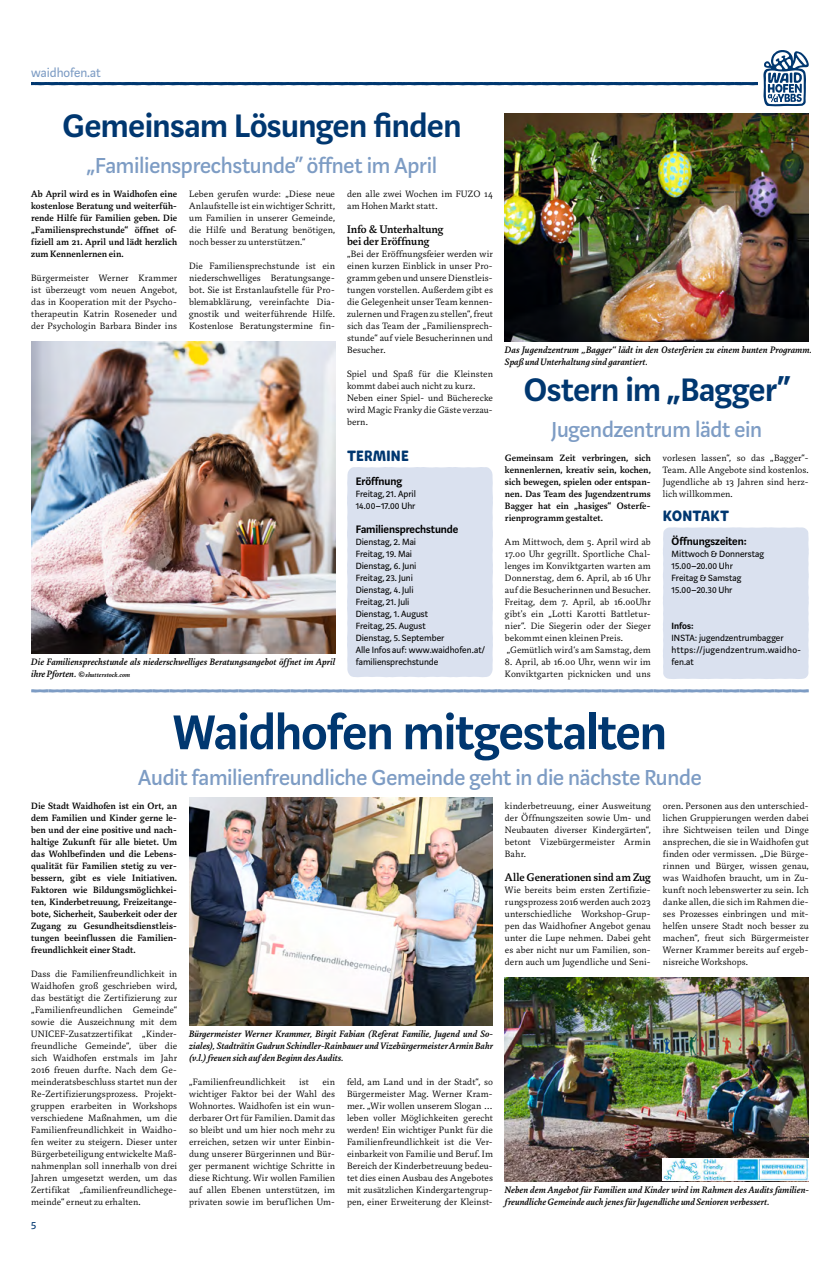
<style>
.page{position:relative;width:840px;height:1273px;background:#fff}
.page>*{position:absolute;margin:0;border:0;box-sizing:border-box;transform-origin:0 0}
.t1{font:600 54px "Marat Sans";letter-spacing:-.02em;color:#003770}
.t2{font:600 36px "Marat Sans";letter-spacing:-.01em;color:#003770}
.t3{font:500 24px "Marat Sans";letter-spacing:-.01em;color:#7d9cc4}
.t4{font:16px "Andri";letter-spacing:.005em;color:#003770}
.t5{font:14px "Marat Sans";color:#7d9cc4}
.t6{font:500 12px/12px "Marat";letter-spacing:-.005em;color:#000}
.t7{font:600 12px "Marat Sans";letter-spacing:-.005em;color:#000}
.t8{font:12px "Marat Sans";color:#003770}
.t9{font:italic 500 10.1px "Marat";letter-spacing:.01em;color:#000}
.t10{font:300 10px/12px "Marat";letter-spacing:.01em;color:#000;text-align:justify}
.t11{font:500 10px/12px "Marat";letter-spacing:.01em;color:#000;text-align:justify}
.t12{font:italic 500 10px/12px "Marat";letter-spacing:.01em;color:#000;text-align:justify}
.t13{font:10px/12px "Marat Sans";color:#000}
.t14{font:600 10px "Marat Sans";color:#000}
.t15{font:italic 500 7px "Marat";letter-spacing:.015em;color:#000}
.s1{font-size:10px}
</style>
<div class="page">
<svg style="left:31px;top:82px;width:726px;height:3px;background:#033971"></svg>
<img style="left:189px;top:797px;width:303px;height:228px">
<img style="left:504px;top:977px;width:304px;height:204px">
<svg style="left:31px;top:689px;width:777px;height:4px;background:#9eb5d3"></svg>
<img style="left:504px;top:113px;width:304px;height:228px">
<img style="left:31px;top:341px;width:304px;height:312px">
<div style="left:347px;top:467px;width:145px;height:210px;background:#dae1ef"></div>
<div style="left:663px;top:527px;width:145px;height:152px;background:#dae1ef"></div>
<svg style="left:763px;top:50px;width:45px;height:56px"></svg>
<img style="left:662px;top:1158px;width:146px;height:22px">
<h3 class="t5" style="left:31px;top:65px;width:71px">waidhofen.at</h3>
<h2 class="t2" style="left:63px;top:107px;width:400px">Gemeinsam Lösungen finden</h2>
<h3 class="t3" style="left:87px;top:153px;width:351px">„Familiensprechstunde“ öffnet im April</h3>
<p class="t11" style="left:31px;top:188px;width:147px">Ab April wird es in Waidhofen eine kostenlose Beratung und weiterfüh&shy;rende Hilfe für Familien geben. Die „Familiensprechstunde“ öffnet of&shy;fiziell am 21. April und lädt herzlich zum Kennenlernen ein.</p>
<p class="t10" style="left:31px;top:272px;width:147px">Bürgermeister Werner Krammer ist überzeugt vom neuen Angebot, das in Kooperation mit der Psycho&shy;therapeutin Katrin Roseneder und der Psychologin Barbara Binder ins</p>
<p class="t10" style="left:189px;top:188px;width:147px">Leben gerufen wurde: „Diese neue Anlaufstelle ist ein wichtiger Schritt, um Familien in unserer Gemeinde, die Hilfe und Beratung benötigen, noch besser zu unterstützen.“</p>
<p class="t10" style="left:189px;top:260px;width:147px">Die Familiensprechstunde ist ein niederschwelliges Beratungsange&shy;bot. Sie ist Erstanlaufstelle für Pro&shy;blemabklärung, vereinfachte Dia&shy;gnostik und weiterführende Hilfe.<br>Kostenlose Beratungstermine fin-</p>
<p class="t10" style="left:347px;top:188px;width:147px">den alle zwei Wochen im FUZO 14 am Hohen Markt statt.</p>
<p class="t6" style="left:347px;top:224px;width:98px">Info &amp; Unterhaltung bei der Eröffnung</p>
<p class="t10" style="left:347px;top:248px;width:147px">„Bei der Eröffnungsfeier werden wir einen kurzen Einblick in unser Pro&shy;gramm geben und unsere Dienstleis&shy;tungen vorstellen. Außerdem gibt es die Gelegenheit unser Team kennen&shy;zulernen und Fragen zu stellen“, freut sich das Team der „Familiensprech&shy;stunde“ auf viele Besucherinnen und Besucher.</p>
<p class="t10" style="left:347px;top:368px;width:147px;text-align:left">Spiel und Spaß für die Kleinsten kommt dabei auch nicht zu kurz.<br>Neben einer Spiel- und Bücherecke wird Magic Franky die Gäste verzau&shy;bern.</p>
<p class="t9" style="left:504px;top:344px;width:308px">Das Jugendzentrum „Bagger“ lädt in den Osterferien zu einem bunten Programm.</p>
<p class="t12" style="left:504px;top:356px;width:144px">Spaß und Unterhaltung sind garantiert.</p>
<h2 class="t2" style="left:523px;top:371px;width:267px">Ostern im „Bagger“</h2>
<h3 class="t3" style="left:551px;top:417px;width:212px">Jugendzentrum lädt ein</h3>
<h3 class="t4" style="left:347px;top:448px;width:63px">TERMINE</h3>
<p class="t10" style="left:662px;top:452px;width:147px">vorlesen lassen“, so das „Bagger“- Team. Alle Angebote sind kostenlos.<br>Jugendliche ab 13 Jahren sind herz&shy;lich willkommen.</p>
<p class="t11" style="left:504px;top:452px;width:147px">Gemeinsam Zeit verbringen, sich kennenlernen, kreativ sein, kochen, sich bewegen, spielen oder entspan&shy;nen. Das Team des Jugendzentrums Bagger hat ein „hasiges“ Osterfe&shy;rienprogramm gestaltet.</p>
<p class="t10" style="left:504px;top:536px;width:147px;text-align:left">Am Mittwoch, dem 5. April wird ab 17.00 Uhr gegrillt. Sportliche Chal&shy;lenges im Konviktgarten warten am Donnerstag, dem 6. April, ab 16 Uhr auf die Besucherinnen und Besucher.<br>Freitag, dem 7. April, ab 16.00Uhr gibt’s ein „Lotti Karotti Battletur&shy;nier“. Die Siegerin oder der Sieger bekommt einen kleinen Preis. „Gemütlich wird‘s am Samstag, dem</p>
<p class="t10" style="left:504px;top:656px;width:147px">8. April, ab 16.00 Uhr, wenn wir im<br>Konviktgarten picknicken und uns</p>
<p class="t7" style="left:355px;top:475px;width:48px">Eröffnung</p>
<p class="t13" style="left:355px;top:488px;width:62px">Freitag, 21. April<br>14.00–17.00 Uhr</p>
<p class="t7" style="left:355px;top:523px;width:104px">Familiensprechstunde</p>
<p class="t13" style="left:355px;top:536px;width:131px">Dienstag, 2. Mai<br>Freitag, 19. Mai<br>Dienstag, 6. Juni<br>Freitag, 23. Juni<br>Dienstag, 4. Juli<br>Freitag, 21. Juli<br>Dienstag, 1. August<br>Freitag, 25. August<br>Dienstag, 5. September<br>Alle Infos auf: www.waidhofen.at/ familiensprechstunde</p>
<p class="t7" style="left:671px;top:535px;width:77px">Öffnungszeiten:</p>
<h3 class="t4" style="left:662px;top:508px;width:68px">KONTAKT</h3>
<p class="t13" style="left:671px;top:548px;width:94px">Mittwoch &amp; Donnerstag<br>15.00–20.00 Uhr<br>Freitag &amp; Samstag<br>15.00–20.30 Uhr</p>
<p class="t14" style="left:671px;top:621px;width:24px">Infos:</p>
<p class="t13" style="left:671px;top:632px;width:131px">INSTA: jugendzentrumbagger https://jugendzentrum.waidho&shy;fen.at</p>
<p class="t12" style="left:31px;top:656px;width:305px">Die Familiensprechstunde als niederschwelliges Beratungsangebot öffnet im April</p>
<p class="t15" style="left:31px;top:671px;width:100px"><span class="s1">ihre Pforten. ©</span>shutterstock.com</p>
<h1 class="t1" style="left:173px;top:704px;width:495px">Waidhofen mitgestalten</h1>
<h3 class="t3" style="left:138px;top:765px;width:564px">Audit familienfreundliche Gemeinde geht in die nächste Runde</h3>
<p class="t11" style="left:31px;top:800px;width:147px">Die Stadt Waidhofen ist ein Ort, an dem Familien und Kinder gerne le&shy;ben und der eine positive und nach&shy;haltige Zukunft für alle bietet. Um das Wohlbefinden und die Lebens&shy;qualität für Familien stetig zu ver&shy;bessern, gibt es viele Initiativen.<br>Faktoren wie Bildungsmöglichkei&shy;ten, Kinderbetreuung, Freizeitange&shy;bote, Sicherheit, Sauberkeit oder der Zugang zu Gesundheitsdienstleis&shy;tungen beeinflussen die Familien&shy;freundlichkeit einer Stadt.</p>
<p class="t10" style="left:31px;top:968px;width:147px">Dass die Familienfreundlichkeit in Waidhofen groß geschrieben wird, das bestätigt die Zertifizierung zur „Familienfreundlichen Gemeinde“ sowie die Auszeichnung mit dem UNICEF-Zusatzzertifikat „Kinder&shy;freundliche Gemeinde“, über die sich Waidhofen erstmals im Jahr 2016 freuen durfte. Nach dem Ge&shy;meinderatsbeschluss startet nun der Re-Zertifizierungsprozess. Projekt&shy;gruppen erarbeiten in Workshops verschiedene Maßnahmen, um die Familienfreundlichkeit in Waidho&shy;fen weiter zu steigern. Dieser unter Bürgerbeteiligung entwickelte Maß&shy;nahmenplan soll innerhalb von drei Jahren umgesetzt werden, um das Zertifikat „familienfreundlichege&shy;meinde“ erneut zu erhalten.</p>
<p class="t10" style="left:662px;top:800px;width:147px">oren. Personen aus den unterschied&shy;lichen Gruppierungen werden dabei ihre Sichtweisen teilen und Dinge ansprechen, die sie in Waidhofen gut finden oder vermissen. „Die Bürge&shy;rinnen und Bürger, wissen genau, was Waidhofen braucht, um in Zu&shy;kunft noch lebenswerter zu sein. Ich danke allen, die sich im Rahmen die&shy;ses Prozesses einbringen und mit&shy;helfen unsere Stadt noch besser zu machen“, freut sich Bürgermeister Werner Krammer bereits auf ergeb&shy;nisreiche Workshops.</p>
<p class="t10" style="left:504px;top:800px;width:147px">kinderbetreuung, einer Ausweitung der Öffnungszeiten sowie Um- und Neubauten diverser Kindergärten“, betont Vizebürgermeister Armin Bahr.</p>
<p class="t6" style="left:504px;top:872px;width:147px">Alle Generationen sind am Zug</p>
<p class="t10" style="left:504px;top:884px;width:147px">Wie bereits beim ersten Zertifizie&shy;rungsprozess 2016 werden auch 2023 unterschiedliche Workshop-Grup&shy;pen das Waidhofner Angebot genau unter die Lupe nehmen. Dabei geht es aber nicht nur um Familien, son&shy;dern auch um Jugendliche und Seni-</p>
<p class="t12" style="left:189px;top:1028px;width:305px">Bürgermeister Werner Krammer, Birgit Fabian (Referat Familie, Jugend und So&shy;ziales), Stadträtin Gudrun Schindler-Rainbauer und Vizebürgermeister Armin Bahr (v.l.) freuen sich auf den Beginn des Audits.</p>
<p class="t10" style="left:189px;top:1076px;width:147px;text-indent:133px">ein wichtiger Faktor bei der Wahl des Wohnortes. Waidhofen ist ein wun&shy;derbarer Ort für Familien. Damit das so bleibt und um hier noch mehr zu erreichen, setzen wir unter Einbin&shy;dung unserer Bürgerinnen und Bür&shy;ger permanent wichtige Schritte in diese Richtung. Wir wollen Familien auf allen Ebenen unterstützen, im privaten sowie im beruflichen Um-</p>
<p class="t10" style="left:347px;top:1076px;width:147px">feld, am Land und in der Stadt“, so Bürgermeister Mag. Werner Kram&shy;mer. „Wir wollen unserem Slogan … leben voller Möglichkeiten gerecht werden! Ein wichtiger Punkt für die Familienfreundlichkeit ist die Ver&shy;einbarkeit von Familie und Beruf. Im Bereich der Kinderbetreuung bedeu&shy;tet dies einen Ausbau des Angebotes mit zusätzlichen Kindergartengrup&shy;pen, einer Erweiterung der Kleinst-</p>
<p class="t10" style="left:189px;top:1076px;width:98px">„Familienfreundlichkeit</p>
<p class="t10" style="left:299px;top:1076px;width:11px">ist</p>
<p class="t12" style="left:504px;top:1184px;width:305px">Neben dem Angebot für Familien und Kinder wird im Rahmen des Audits familien&shy;freundliche Gemeinde auch jenes für Jugendliche und Senioren verbessert.</p>
<p class="t8" style="left:31px;top:1219px;width:7px">5</p>
</div>
